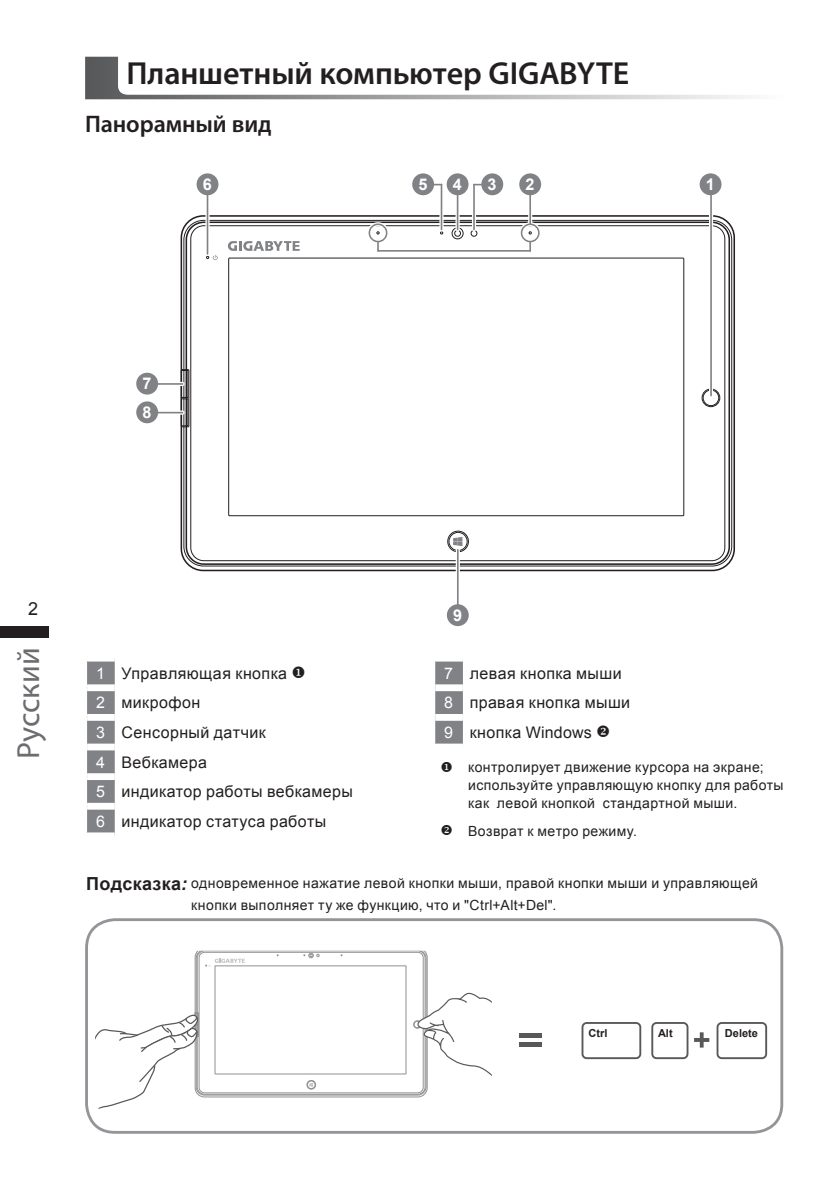
<style>
.page{position:relative;width:840px;height:1191px;background:#fff}
.page>*{position:absolute;margin:0;border:0;box-sizing:border-box;transform-origin:0 0}
.t1{font:600 32px "Myriad Pro";letter-spacing:-.005em;color:#231f20}
.t2{font:32px "Myriad Pro";color:#6c6d70}
.t3{font:600 24px "Myriad Pro";letter-spacing:-.005em;color:#231f20}
.t4{font:18px "Arial";color:#231f20}
.t5{font:700 16.2px/28.6px "Arial";color:#fff}
.t6{font:16px/29.6px "Arial";letter-spacing:.025em;color:#231f20}
.t7{font:14px/18px "Arial";letter-spacing:.03em;color:#231f20}
.t8{font:700 11px "Arial";color:#231f20}
.s1{color:#fff}
.s2{font-weight:700;font-size:18px}
.s3{font-weight:700;font-style:italic;font-size:18px}
</style>
<div class="page">
<div style="left:0;top:626px;width:48px;height:11px;background:#231f20"></div>
<svg style="left:86px;top:658px;width:29px;height:174px"></svg>
<div style="left:435px;top:661px;width:27px;height:82px;background:#808285"></div>
<div style="left:435px;top:684px;width:27px;height:7px;background:#fff"></div>
<div style="left:435px;top:714px;width:27px;height:7px;background:#fff"></div>
<svg style="left:85px;top:57px;width:659px;height:42px"></svg>
<div style="left:85px;top:918px;width:697px;height:215px;border:3px solid #939598;border-radius:28px"></div>
<div style="left:519px;top:1042px;width:23px;height:5px;background:#57585a"></div>
<div style="left:519px;top:1032px;width:23px;height:5px;background:#57585a"></div>
<div style="left:651px;top:1022px;width:37px;height:37px;border:2px solid #57585a;border-radius:4px"></div>
<div style="left:581px;top:1022px;width:60px;height:37px;border:2px solid #57585a;border-radius:4px"></div>
<div style="left:716px;top:1022px;width:50px;height:37px;border:2px solid #57585a;border-radius:4px"></div>
<svg style="left:694px;top:1032px;width:15px;height:15px"></svg>
<svg style="left:95px;top:950px;width:396px;height:158px"></svg>
<div style="left:180px;top:215px;width:554px;height:356px;border:2px solid #231f20;border-radius:22px"></div>
<div style="left:185px;top:221px;width:544px;height:344px;border:2px solid #231f20;border-radius:17px"></div>
<div style="left:228px;top:258px;width:455px;height:258px;border:1px solid #231f20"></div>
<div style="left:181px;top:369px;width:8px;height:58px;border:1px solid #231f20"></div>
<div style="left:181px;top:370px;width:7px;height:28px;border:1px solid #231f20"></div>
<div style="left:181px;top:398px;width:7px;height:28px;border:1px solid #231f20"></div>
<div style="left:451px;top:227px;width:12px;height:12px;border:1px solid #231f20;border-radius:50%"></div>
<div style="left:454px;top:230px;width:6px;height:7px;border:1px solid #231f20;border-radius:50%"></div>
<div style="left:470px;top:230px;width:7px;height:7px;border:1px solid #231f20;border-radius:50%"></div>
<div style="left:701px;top:388px;width:18px;height:19px;border:1px solid #231f20;border-radius:50%"></div>
<div style="left:702px;top:389px;width:16px;height:17px;border:1px solid #231f20;border-radius:50%"></div>
<div style="left:447px;top:531px;width:21px;height:21px;border:1px solid #231f20;border-radius:50%"></div>
<div style="left:448px;top:532px;width:19px;height:19px;border:1px solid #231f20;border-radius:50%"></div>
<svg style="left:206px;top:255px;width:11px;height:5px"></svg>
<svg style="left:228px;top:241px;width:71px;height:10px"></svg>
<svg style="left:453px;top:537px;width:9px;height:9px"></svg>
<svg style="left:708px;top:186px;width:4px;height:211px"></svg>
<hr style="left:709px;top:187px;width:2px;height:209px;background:#808285">
<div style="left:699px;top:173px;width:22px;height:22px;background:#808285;border-radius:50%"></div>
<svg style="left:205px;top:186px;width:4px;height:70px"></svg>
<hr style="left:206px;top:187px;width:2px;height:68px;background:#808285">
<div style="left:196px;top:173px;width:22px;height:22px;background:#808285;border-radius:50%"></div>
<hr style="left:148px;top:382px;width:36px;height:4px;background:#fff;border-radius:2px">
<hr style="left:150px;top:383px;width:33px;height:2px;background:#808285">
<div style="left:136px;top:373px;width:22px;height:21px;background:#808285;border-radius:50%"></div>
<svg style="left:148px;top:410px;width:36px;height:5px"></svg>
<hr style="left:150px;top:412px;width:33px;height:1px;background:#808285">
<div style="left:136px;top:401px;width:22px;height:22px;background:#808285;border-radius:50%"></div>
<svg style="left:455px;top:548px;width:4px;height:69px"></svg>
<hr style="left:456px;top:549px;width:2px;height:67px;background:#808285">
<div style="left:446px;top:604px;width:22px;height:22px;background:#808285;border-radius:50%"></div>
<svg style="left:528px;top:186px;width:4px;height:40px"></svg>
<hr style="left:529px;top:187px;width:1px;height:37px;background:#808285">
<svg style="left:519px;top:222px;width:21px;height:30px"></svg>
<svg style="left:367px;top:222px;width:21px;height:28px"></svg>
<hr style="left:377px;top:250px;width:153px;height:2px;background:#808285">
<svg style="left:471px;top:182px;width:5px;height:49px"></svg>
<svg style="left:471px;top:182px;width:14px;height:5px"></svg>
<hr style="left:473px;top:184px;width:1px;height:46px;background:#808285">
<svg style="left:439px;top:182px;width:4px;height:49px"></svg>
<svg style="left:430px;top:182px;width:13px;height:5px"></svg>
<hr style="left:440px;top:184px;width:2px;height:46px;background:#808285">
<svg style="left:455px;top:182px;width:4px;height:49px"></svg>
<hr style="left:456px;top:184px;width:2px;height:46px;background:#808285">
<div style="left:481px;top:173px;width:22px;height:22px;background:#808285;border-radius:50%"></div>
<div style="left:412px;top:173px;width:22px;height:22px;background:#808285;border-radius:50%"></div>
<div style="left:446px;top:173px;width:22px;height:22px;background:#808285;border-radius:50%"></div>
<div style="left:519px;top:173px;width:22px;height:22px;background:#808285;border-radius:50%"></div>
<h1 class="t1" style="left:126px;top:52px;width:504px">Планшетный компьютер GIGABYTE</h1>
<h2 class="t3" style="left:85px;top:109px;width:188px">Панорамный вид</h2>
<p class="t5" style="left:203px;top:170px;width:11px">6</p>
<p class="t5" style="left:705px;top:170px;width:11px">1</p>
<p class="t5" style="left:418px;top:170px;width:11px">5</p>
<p class="t5" style="left:452px;top:170px;width:11px">4</p>
<p class="t5" style="left:487px;top:170px;width:11px">3</p>
<p class="t5" style="left:525px;top:170px;width:11px">2</p>
<p class="t5" style="left:142px;top:369px;width:11px">7<br>8</p>
<p class="t4" style="left:28px;top:597px;width:12px">2</p>
<h1 class="t2" style="left:9px;top:759px;width:113px;rotate:-90deg">Pусский</h1>
<p class="t5" style="left:453px;top:601px;width:11px">9</p>
<p class="t6" style="left:96px;top:658px;width:258px"><span class="s1">1</span> Управляющая кнопка ◆<br><span class="s1">2</span> микрофон<br><span class="s1">3</span> Сенсорный датчик<br><span class="s1">4</span> Вебкамера<br><span class="s1">5</span> индикатор работы вебкамеры<br><span class="s1">6</span> индикатор статуса работы</p>
<p class="t6" style="left:444px;top:658px;width:187px"><span class="s1">7</span> левая кнопка мыши<br><span class="s1">8</span> правая кнопка мыши<br><span class="s1">9</span> кнопка Windows ❖</p>
<p class="t7" style="left:468px;top:758px;width:316px;text-indent:-28px">◆ контролирует движение курсора на экране; используйте управляющую кнопку для работы как левой кнопкой стандартной мыши.</p>
<p class="t7" style="left:440px;top:822px;width:198px">❖ Возврат к метро режиму.</p>
<p class="t7" style="left:191px;top:872px;width:568px;line-height:22px;text-indent:-105px"><span class="s2">Подсказка</span><span class="s3">:</span> одновременное нажатие левой кнопки мыши, правой кнопки мыши и управляющей кнопки выполняет ту же функцию, что и "Ctrl+Alt+Del".</p>
<p class="t8" style="left:588px;top:1026px;width:20px">Ctrl</p>
<p class="t8" style="left:657px;top:1026px;width:16px">Alt</p>
<p class="t8" style="left:724px;top:1026px;width:35px">Delete</p>
</div>
